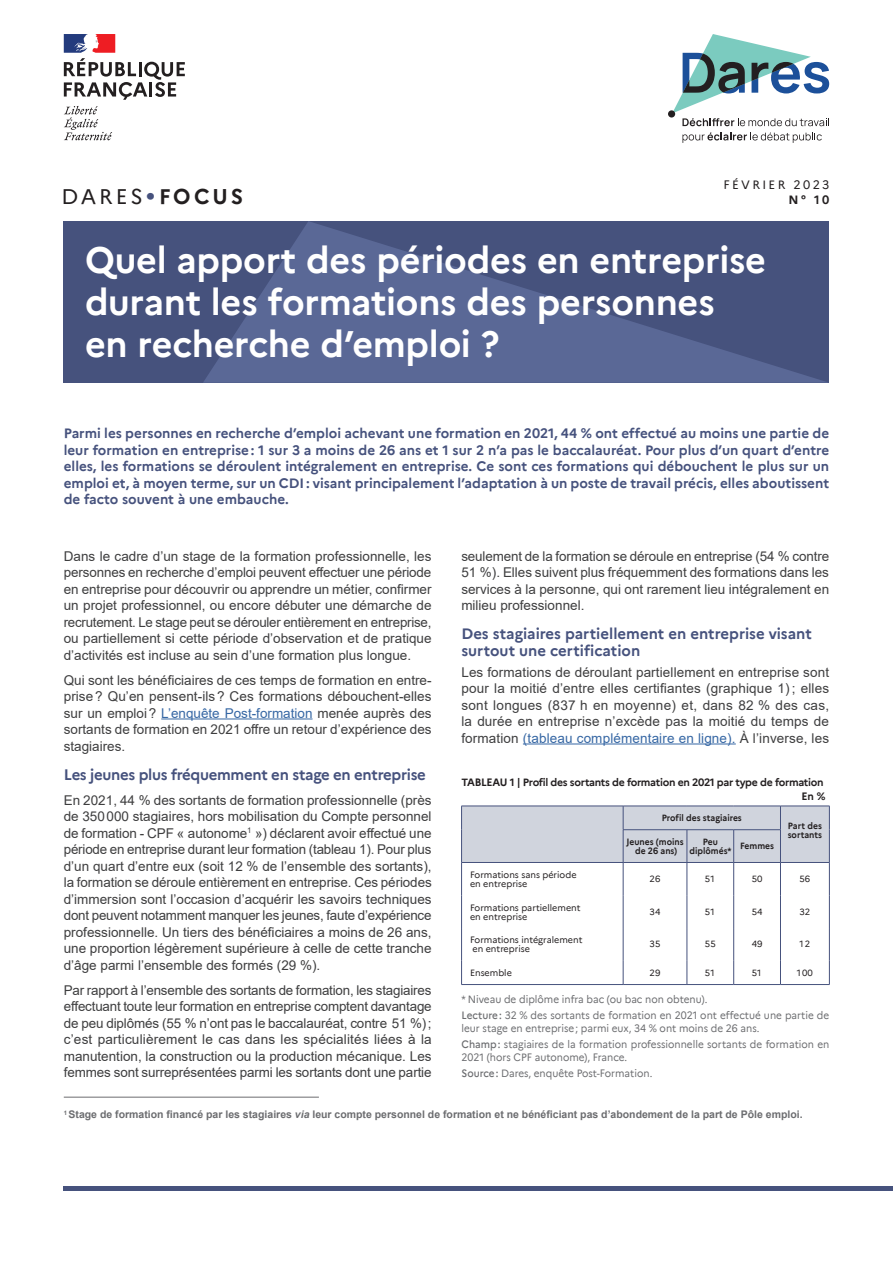
<style>
.page{position:relative;width:893px;height:1263px;background:#fff}
.page>*{position:absolute;margin:0;border:0;box-sizing:border-box;transform-origin:0 0}
.t1{font:700 36px/42px "Marianne";letter-spacing:-.01em;color:#fff}
.t2{font:21px "Marianne";letter-spacing:.14em;color:#231f20}
.t3{font:700 15px/16.5px "Marianne";color:#46527d}
.t4{font:700 15px "Marianne";letter-spacing:-.02em;color:#46527d}
.t5{font:13.5px/16.5px "Arial";color:#3e3e3f;text-align:justify}
.t6{font:700 13.5px/16.5px "Marianne";color:#46527d;text-align:justify}
.t7{font:12px "Marianne";letter-spacing:.2em;color:#231f20}
.t8{font:700 12px "Marianne";color:#231f20}
.t9{font:10.5px/15.6px "Marianne";color:#6c6d70;scale:.95 1}
.t10{font:700 10.5px "Arial";color:#6c6d70}
.t11{font:700 10.5px/13.5px "Marianne";letter-spacing:-.03em;color:#231f20;text-align:right}
.t12{font:9px/9px "Marianne";color:#231f20}
.t13{font:700 9px/9px "Marianne";color:#231f20;text-align:center;scale:.95 1}
.t14{font:9px "CHIFFREREG Regular";color:#231f20}
.s1{font-size:27px;color:#46527d}
.s2{font-weight:700}
.s3{color:#3667a4}
.s4{font-style:italic}
.s5{font-weight:500}
</style>
<div class="page">
<div style="left:64px;top:1186px;width:829px;height:5px;background:#46527d"></div>
<div style="left:668px;top:110px;width:7px;height:8px;background:#231f20;border-radius:50%"></div>
<svg style="left:682px;top:132px;width:140px;height:11px"></svg>
<svg style="left:672px;top:34px;width:157px;height:92px"></svg>
<svg style="left:64px;top:106px;width:48px;height:34px"></svg>
<svg style="left:64px;top:34px;width:121px;height:66px"></svg>
<div style="left:64px;top:221px;width:765px;height:162px;background:#46527d"></div>
<svg style="left:203px;top:221px;width:625px;height:162px"></svg>
<hr style="left:161px;top:718px;width:152px;height:1px;background:#3667a4">
<hr style="left:64px;top:1097px;width:255px;height:1px;background:#6c6d70">
<hr style="left:523px;top:743px;width:213px;height:1px;background:#3667a4">
<div style="left:461px;top:806px;width:369px;height:56px;background:#d0d4dd"></div>
<hr style="left:461px;top:830px;width:1px;height:32px;background:#46527d">
<hr style="left:623px;top:829px;width:64px;height:1px;background:#46527d">
<hr style="left:623px;top:830px;width:1px;height:32px;background:#46527d">
<hr style="left:687px;top:829px;width:47px;height:1px;background:#46527d">
<hr style="left:687px;top:830px;width:1px;height:32px;background:#46527d">
<hr style="left:734px;top:829px;width:47px;height:1px;background:#46527d">
<hr style="left:733px;top:830px;width:1px;height:32px;background:#46527d">
<hr style="left:780px;top:830px;width:1px;height:32px;background:#46527d">
<hr style="left:829px;top:830px;width:1px;height:32px;background:#46527d">
<hr style="left:461px;top:862px;width:162px;height:1px;background:#46527d">
<hr style="left:461px;top:863px;width:1px;height:32px;background:#46527d">
<hr style="left:623px;top:862px;width:64px;height:1px;background:#46527d">
<hr style="left:623px;top:863px;width:1px;height:32px;background:#46527d">
<hr style="left:687px;top:862px;width:47px;height:1px;background:#46527d">
<hr style="left:687px;top:863px;width:1px;height:32px;background:#46527d">
<hr style="left:734px;top:862px;width:46px;height:1px;background:#46527d">
<hr style="left:733px;top:863px;width:1px;height:32px;background:#46527d">
<hr style="left:780px;top:862px;width:50px;height:1px;background:#46527d">
<hr style="left:780px;top:863px;width:1px;height:32px;background:#46527d">
<hr style="left:829px;top:863px;width:1px;height:32px;background:#46527d">
<hr style="left:461px;top:895px;width:1px;height:33px;background:#46527d">
<hr style="left:623px;top:895px;width:1px;height:33px;background:#46527d">
<hr style="left:687px;top:895px;width:1px;height:33px;background:#46527d">
<hr style="left:733px;top:895px;width:1px;height:33px;background:#46527d">
<hr style="left:780px;top:895px;width:1px;height:33px;background:#46527d">
<hr style="left:829px;top:895px;width:1px;height:33px;background:#46527d">
<hr style="left:461px;top:928px;width:1px;height:33px;background:#46527d">
<hr style="left:623px;top:928px;width:1px;height:33px;background:#46527d">
<hr style="left:687px;top:928px;width:1px;height:33px;background:#46527d">
<hr style="left:733px;top:928px;width:1px;height:33px;background:#46527d">
<hr style="left:780px;top:928px;width:1px;height:33px;background:#46527d">
<hr style="left:829px;top:928px;width:1px;height:33px;background:#46527d">
<svg style="left:461px;top:961px;width:1px;height:23px"></svg>
<svg style="left:623px;top:961px;width:1px;height:23px"></svg>
<svg style="left:687px;top:961px;width:1px;height:23px"></svg>
<svg style="left:733px;top:961px;width:1px;height:23px"></svg>
<svg style="left:780px;top:961px;width:1px;height:23px"></svg>
<svg style="left:829px;top:961px;width:1px;height:23px"></svg>
<hr style="left:461px;top:984px;width:162px;height:1px;background:#46527d">
<hr style="left:623px;top:984px;width:64px;height:1px;background:#46527d">
<hr style="left:687px;top:984px;width:47px;height:1px;background:#46527d">
<hr style="left:734px;top:984px;width:46px;height:1px;background:#46527d">
<hr style="left:780px;top:984px;width:50px;height:1px;background:#46527d">
<p class="t7" style="left:723px;top:176px;width:107px">FÉVRIER 2023</p>
<h2 class="t2" style="left:61px;top:180px;width:183px">DARES<span class="s1">•</span><span class="s2">FOCUS</span></h2>
<p class="t8" style="left:789px;top:191px;width:42px">N° 10</p>
<h1 class="t1" style="left:85px;top:237px;width:682px">Quel apport des périodes en entreprise durant les formations des personnes en recherche d’emploi ?</h1>
<p class="t6" style="left:64px;top:424px;width:767px">Parmi les personnes en recherche d’emploi achevant une formation en 2021, 44 % ont effectué au moins une partie de leur formation en entreprise: 1 sur 3 a moins de 26 ans et 1 sur 2 n’a pas le baccalauréat. Pour plus d’un quart d’entre elles, les formations se déroulent intégralement en entreprise. Ce sont ces formations qui débouchent le plus sur un emploi et, à moyen terme, sur un CDI: visant principalement l’adaptation à un poste de travail précis, elles aboutissent de facto souvent à une embauche.</p>
<p class="t5" style="left:461px;top:547px;width:369px">seulement de la formation se déroule en entreprise (54 % contre 51 %). Elles suivent plus fréquemment des formations dans les services à la personne, qui ont rarement lieu intégralement en milieu professionnel.</p>
<p class="t3" style="left:461px;top:624px;width:352px">Des stagiaires partiellement en entreprise visant surtout une certification</p>
<p class="t5" style="left:461px;top:663px;width:369px">Les formations de déroulant partiellement en entreprise sont pour la moitié d’entre elles certifiantes (graphique 1); elles sont longues (837 h en moyenne) et, dans 82 % des cas, la durée en entreprise n’excède pas la moitié du temps de formation <span class="s3">(tableau complémentaire en ligne).</span> À l’inverse, les</p>
<p class="t5" style="left:64px;top:547px;width:369px">Dans le cadre d’un stage de la formation professionnelle, les personnes en recherche d’emploi peuvent effectuer une période en entreprise pour découvrir ou apprendre un métier, confirmer un projet professionnel, ou encore débuter une démarche de recrutement. Le stage peut se dérouler entièrement en entreprise, ou partiellement si cette période d’observation et de pratique d’activités est incluse au sein d’une formation plus longue.</p>
<p class="t5" style="left:64px;top:671px;width:369px">Qui sont les bénéficiaires de ces temps de formation en entre&shy;prise? Qu’en pensent-ils? Ces formations débouchent-elles sur un emploi? <span class="s3">L’enquête Post-formation</span> menée auprès des sortants de formation en 2021 offre un retour d’expérience des stagiaires.</p>
<p class="t4" style="left:64px;top:763px;width:364px">Les jeunes plus fréquemment en stage en entreprise</p>
<p class="t5" style="left:64px;top:792px;width:369px">En 2021, 44 % des sortants de formation professionnelle (près de 350000 stagiaires, hors mobilisation du Compte personnel de formation - CPF « autonome<sup>1</sup> ») déclarent avoir effectué une période en entreprise durant leur formation (tableau 1). Pour plus d’un quart d’entre eux (soit 12 % de l’ensemble des sortants), la formation se déroule entièrement en entreprise. Ces périodes d’immersion sont l’occasion d’acquérir les savoirs techniques dont peuvent notamment manquer les jeunes, faute d’expérience professionnelle. Un tiers des bénéficiaires a moins de 26 ans, une proportion légèrement supérieure à celle de cette tranche d’âge parmi l’ensemble des formés (29 %).</p>
<p class="t5" style="left:64px;top:982px;width:369px">Par rapport à l’ensemble des sortants de formation, les stagiaires effectuant toute leur formation en entreprise comptent davantage de peu diplômés (55 % n’ont pas le baccalauréat, contre 51 %); c’est particulièrement le cas dans les spécialités liées à la manutention, la construction ou la production mécanique. Les femmes sont surreprésentées parmi les sortants dont une partie</p>
<p class="t10" style="left:64px;top:1107px;width:740px"><sup>1</sup> Stage de formation financé par les stagiaires <span class="s4">via</span> leur compte personnel de formation et ne bénéficiant pas d’abondement de la part de Pôle emploi.</p>
<p class="t11" style="left:462px;top:775px;width:365px">TABLEAU 1 | Profil des sortants de formation en 2021 par type de formation<br>En %</p>
<p class="t13" style="left:662px;top:813px;width:86px">Profil des stagiaires</p>
<p class="t13" style="left:788px;top:820px;width:38px;text-align:left">Part des sortants</p>
<p class="t13" style="left:626px;top:836px;width:62px">Jeunes (moins de 26 ans)</p>
<p class="t13" style="left:690px;top:836px;width:46px">Peu diplômés*</p>
<p class="t13" style="left:740px;top:841px;width:37px">Femmes</p>
<p class="t12" style="left:470px;top:869px;width:108px">Formations sans période en entreprise</p>
<p class="t14" style="left:650px;top:872px;width:12px">26</p>
<p class="t14" style="left:705px;top:872px;width:12px">51</p>
<p class="t14" style="left:752px;top:872px;width:12px">50</p>
<p class="t14" style="left:799px;top:872px;width:12px">56</p>
<p class="t12" style="left:470px;top:902px;width:112px">Formations partiellement en entreprise</p>
<p class="t14" style="left:650px;top:905px;width:12px">34</p>
<p class="t14" style="left:705px;top:905px;width:12px">51</p>
<p class="t14" style="left:752px;top:905px;width:12px">54</p>
<p class="t14" style="left:799px;top:905px;width:12px">32</p>
<p class="t12" style="left:470px;top:935px;width:114px">Formations intégralement en entreprise</p>
<p class="t14" style="left:650px;top:938px;width:12px">35</p>
<p class="t14" style="left:705px;top:938px;width:12px">55</p>
<p class="t14" style="left:752px;top:938px;width:12px">49</p>
<p class="t14" style="left:799px;top:938px;width:12px">12</p>
<p class="t12" style="left:470px;top:967px;width:43px">Ensemble</p>
<p class="t14" style="left:650px;top:966px;width:12px">29</p>
<p class="t14" style="left:705px;top:966px;width:12px">51</p>
<p class="t14" style="left:752px;top:966px;width:12px">51</p>
<p class="t14" style="left:797px;top:966px;width:18px">100</p>
<p class="t9" style="left:462px;top:991px;width:389px">* Niveau de diplôme infra bac (ou bac non obtenu).<br><span class="s5">Lecture:</span> 32 % des sortants de formation en 2021 ont effectué une partie de</p>
<p class="t9" style="left:462px;top:1020px;width:389px">leur stage en entreprise; parmi eux, 34 % ont moins de 26 ans.<br><span class="s5">Champ:</span> stagiaires de la formation professionnelle sortants de formation en</p>
<p class="t9" style="left:462px;top:1049px;width:202px">2021 (hors CPF autonome), France.<br><span class="s5">Source:</span> Dares, enquête Post-Formation.</p>
</div>
